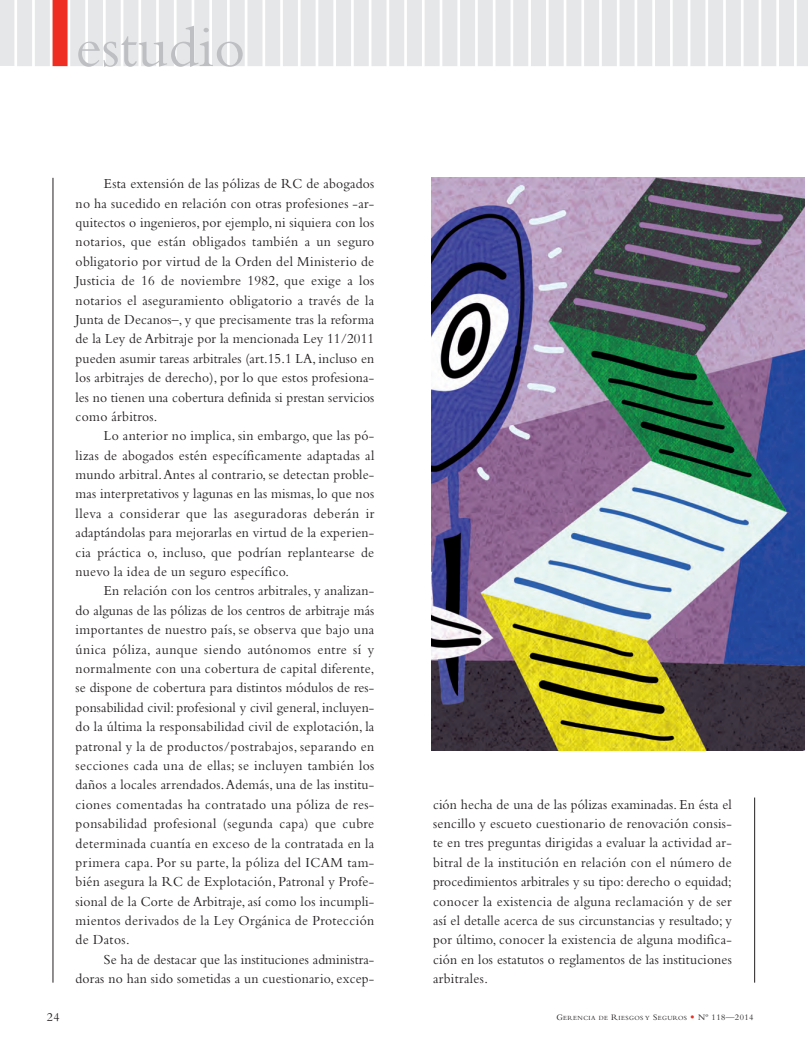
<style>
.page{position:relative;width:808px;height:1053px;background:#fff}
.page>*{position:absolute;margin:0;border:0;box-sizing:border-box;transform-origin:0 0}
.t1{font:60px "Bembo";color:#bebfc2}
.t2{font:14.38px/19.4px "Bembo";letter-spacing:.015em;color:#231f20;text-align:justify;scale:.95 1}
.t3{font:12.5px "Bembo";color:#231f20}
.t4{font:6.5px "Bembo";letter-spacing:.065em;color:#231f20}
.s1{font-size:8.75px}
.s2{font-family:"Goudy";font-size:8.75px;color:#ee2e22}
</style>
<div class="page">
<hr style="left:53px;top:178px;width:1px;height:804px;background:#231f20">
<hr style="left:754px;top:797px;width:1px;height:185px;background:#231f20">
<div style="left:17px;top:0;width:15px;height:66px;background:#e6e7e9"></div>
<div style="left:35px;top:0;width:15px;height:66px;background:#e6e7e9"></div>
<div style="left:53px;top:0;width:15px;height:66px;background:#ee2e22"></div>
<div style="left:70px;top:0;width:15px;height:66px;background:#e6e7e9"></div>
<div style="left:88px;top:0;width:15px;height:66px;background:#e6e7e9"></div>
<div style="left:106px;top:0;width:15px;height:66px;background:#e6e7e9"></div>
<div style="left:123px;top:0;width:15px;height:66px;background:#e6e7e9"></div>
<div style="left:141px;top:0;width:15px;height:66px;background:#e6e7e9"></div>
<div style="left:159px;top:0;width:15px;height:66px;background:#e6e7e9"></div>
<div style="left:177px;top:0;width:15px;height:66px;background:#e6e7e9"></div>
<div style="left:194px;top:0;width:15px;height:66px;background:#e6e7e9"></div>
<div style="left:212px;top:0;width:15px;height:66px;background:#e6e7e9"></div>
<div style="left:230px;top:0;width:15px;height:66px;background:#e6e7e9"></div>
<div style="left:247px;top:0;width:15px;height:66px;background:#e6e7e9"></div>
<div style="left:265px;top:0;width:15px;height:66px;background:#e6e7e9"></div>
<div style="left:283px;top:0;width:15px;height:66px;background:#e6e7e9"></div>
<div style="left:301px;top:0;width:15px;height:66px;background:#e6e7e9"></div>
<div style="left:318px;top:0;width:15px;height:66px;background:#e6e7e9"></div>
<div style="left:336px;top:0;width:15px;height:66px;background:#e6e7e9"></div>
<div style="left:354px;top:0;width:15px;height:66px;background:#e6e7e9"></div>
<div style="left:371px;top:0;width:15px;height:66px;background:#e6e7e9"></div>
<div style="left:389px;top:0;width:15px;height:66px;background:#e6e7e9"></div>
<div style="left:407px;top:0;width:15px;height:66px;background:#e6e7e9"></div>
<div style="left:425px;top:0;width:15px;height:66px;background:#e6e7e9"></div>
<div style="left:442px;top:0;width:15px;height:66px;background:#e6e7e9"></div>
<div style="left:460px;top:0;width:15px;height:66px;background:#e6e7e9"></div>
<div style="left:478px;top:0;width:15px;height:66px;background:#e6e7e9"></div>
<div style="left:495px;top:0;width:15px;height:66px;background:#e6e7e9"></div>
<div style="left:513px;top:0;width:15px;height:66px;background:#e6e7e9"></div>
<div style="left:531px;top:0;width:15px;height:66px;background:#e6e7e9"></div>
<div style="left:549px;top:0;width:15px;height:66px;background:#e6e7e9"></div>
<div style="left:566px;top:0;width:15px;height:66px;background:#e6e7e9"></div>
<div style="left:584px;top:0;width:15px;height:66px;background:#e6e7e9"></div>
<div style="left:602px;top:0;width:15px;height:66px;background:#e6e7e9"></div>
<div style="left:619px;top:0;width:15px;height:66px;background:#e6e7e9"></div>
<div style="left:637px;top:0;width:15px;height:66px;background:#e6e7e9"></div>
<div style="left:655px;top:0;width:15px;height:66px;background:#e6e7e9"></div>
<div style="left:673px;top:0;width:15px;height:66px;background:#e6e7e9"></div>
<div style="left:690px;top:0;width:15px;height:66px;background:#e6e7e9"></div>
<div style="left:708px;top:0;width:15px;height:66px;background:#e6e7e9"></div>
<div style="left:726px;top:0;width:15px;height:66px;background:#e6e7e9"></div>
<div style="left:743px;top:0;width:15px;height:66px;background:#e6e7e9"></div>
<div style="left:761px;top:0;width:15px;height:66px;background:#e6e7e9"></div>
<div style="left:797px;top:0;width:11px;height:66px;background:#e6e7e9"></div>
<div style="left:779px;top:0;width:15px;height:66px;background:#e6e7e9"></div>
<div style="left:0;top:0;width:14px;height:66px;background:#e6e7e9"></div>
<img style="left:432px;top:178px;width:373px;height:572px">
<h1 class="t1" style="left:75px;top:27px;width:172px">estudio</h1>
<p class="t2" style="left:76px;top:175px;width:316px;text-indent:28px">Esta extensión de las pólizas de RC de abogados no ha sucedido en relación con otras profesiones -ar&shy;quitectos o ingenieros, por ejemplo, ni siquiera con los notarios, que están obligados también a un seguro obligatorio por virtud de la Orden del Ministerio de Justicia de 16 de noviembre 1982, que exige a los notarios el aseguramiento obligatorio a través de la Junta de Decanos–, y que precisamente tras la reforma de la Ley de Arbitraje por la mencionada Ley 11/2011 pueden asumir tareas arbitrales (art.15.1 LA, incluso en los arbitrajes de derecho), por lo que estos profesiona&shy;les no tienen una cobertura definida si prestan servicios como árbitros.</p>
<p class="t2" style="left:76px;top:427px;width:316px;text-indent:28px">Lo anterior no implica, sin embargo, que las pó&shy;lizas de abogados estén específicamente adaptadas al mundo arbitral.Antes al contrario, se detectan proble&shy;mas interpretativos y lagunas en las mismas, lo que nos lleva a considerar que las aseguradoras deberán ir adaptándolas para mejorarlas en virtud de la experien&shy;cia práctica o, incluso, que podrían replantearse de nuevo la idea de un seguro específico.</p>
<p class="t2" style="left:76px;top:582px;width:316px;text-indent:28px">En relación con los centros arbitrales, y analizan&shy;do algunas de las pólizas de los centros de arbitraje más importantes de nuestro país, se observa que bajo una única póliza, aunque siendo autónomos entre sí y normalmente con una cobertura de capital diferente, se dispone de cobertura para distintos módulos de res&shy;ponsabilidad civil: profesional y civil general, incluyen&shy;do la última la responsabilidad civil de explotación, la patronal y la de productos/postrabajos, separando en secciones cada una de ellas; se incluyen también los daños a locales arrendados.Además, una de las institu&shy;ciones comentadas ha contratado una póliza de res&shy;ponsabilidad profesional (segunda capa) que cubre determinada cuantía en exceso de la contratada en la primera capa. Por su parte, la póliza del ICAM tam&shy;bién asegura la RC de Explotación, Patronal y Profe&shy;sional de la Corte de Arbitraje, así como los incumpli&shy;mientos derivados de la Ley Orgánica de Protección de Datos.</p>
<p class="t2" style="left:76px;top:951px;width:316px;text-align:right">Se ha de destacar que las instituciones administra&shy;doras no han sido sometidas a un cuestionario, excep-</p>
<p class="t2" style="left:433px;top:795px;width:316px">ción hecha de una de las pólizas examinadas. En ésta el sencillo y escueto cuestionario de renovación consis&shy;te en tres preguntas dirigidas a evaluar la actividad ar&shy;bitral de la institución en relación con el número de procedimientos arbitrales y su tipo: derecho o equidad; conocer la existencia de alguna reclamación y de ser así el detalle acerca de sus circunstancias y resultado; y por último, conocer la existencia de alguna modifica&shy;ción en los estatutos o reglamentos de las instituciones arbitrales.</p>
<p class="t3" style="left:47px;top:1013px;width:14px">24</p>
<p class="t4" style="left:556px;top:1015px;width:199px"><span class="s1">G</span>ERENCIA DE <span class="s1">R</span>IESGOS Y <span class="s1">S</span>EGUROS <span class="s2">•</span> <span class="s1">Nº 118—2014</span></p>
</div>
